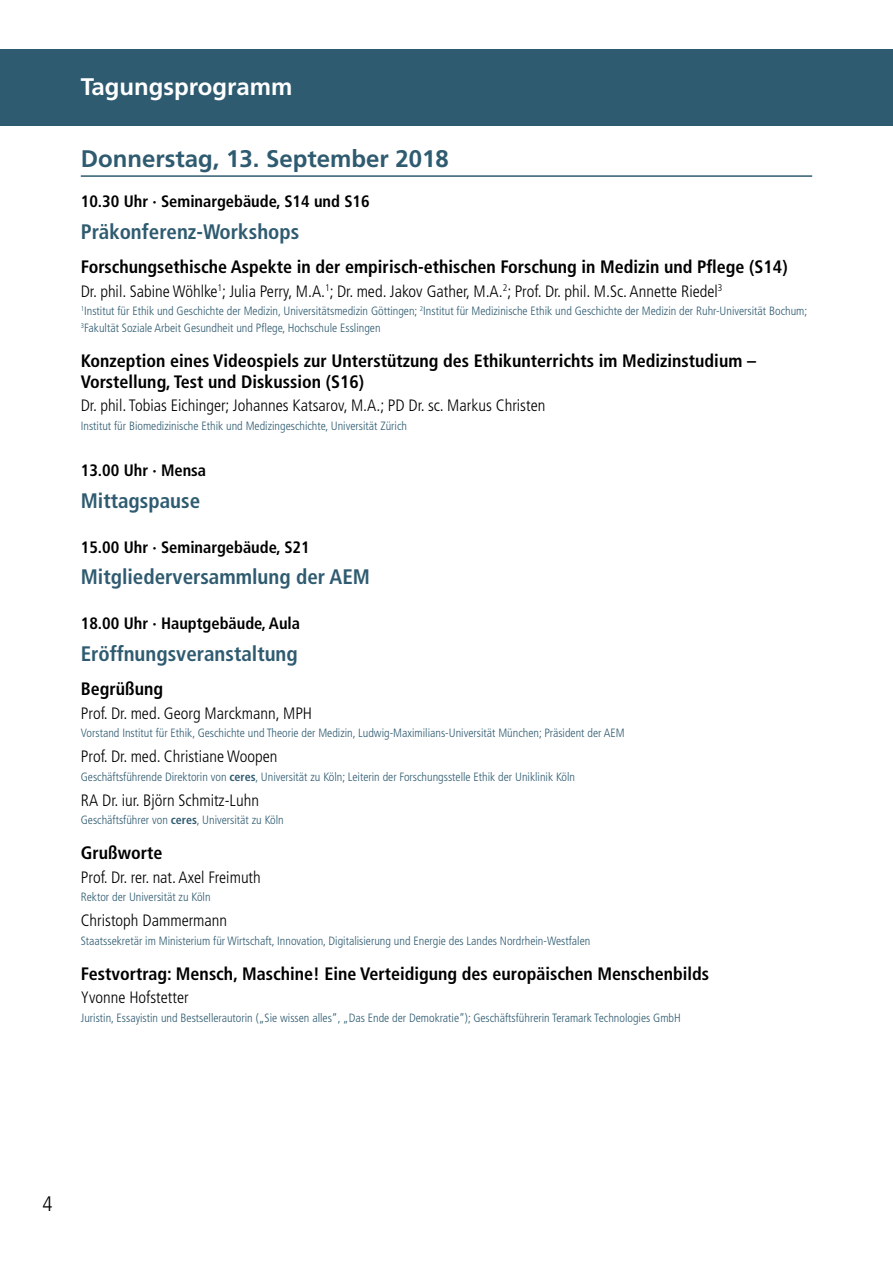
<style>
.page{position:relative;width:893px;height:1263px;background:#fff}
.page>*{position:absolute;margin:0;border:0;box-sizing:border-box;transform-origin:0 0}
.t1{font:700 24px "Frutiger LT Std";color:#2f5b70}
.t2{font:700 24px "Frutiger LT Std";color:#fff}
.t3{font:700 condensed 21px "Frutiger LT Std";color:#2f5b70}
.t4{font:300 condensed 21px "Frutiger LT Std";color:#000}
.t5{font:700 condensed 18px/21px "Frutiger LT Std";color:#000}
.t6{font:300 condensed 16.5px "Frutiger LT Std";color:#000}
.t7{font:700 condensed 16.5px "Frutiger LT Std";color:#000}
.t8{font:300 condensed 12px/16.5px "Frutiger LT Std";color:#2f5b70}
.s1{font-weight:700}
</style>
<div class="page">
<div style="left:0;top:49px;width:893px;height:76px;background:#2f5b70"></div>
<hr style="left:81px;top:175px;width:731px;height:2px;background:#2f5b70">
<h1 class="t2" style="left:81px;top:72px;width:213px">Tagungsprogramm</h1>
<h1 class="t2" style="left:212px;top:72px;width:16px">g</h1>
<h1 class="t1" style="left:81px;top:144px;width:370px">Donnerstag, 13. September 2018</h1>
<h3 class="t7" style="left:81px;top:192px;width:290px">10.30 Uhr · Seminargebäude, S14 und S16</h3>
<h2 class="t3" style="left:81px;top:219px;width:220px">Präkonferenz-Workshops</h2>
<h3 class="t5" style="left:81px;top:256px;width:708px">Forschungsethische Aspekte in der empirisch-ethischen Forschung in Medizin und Pflege (S14)</h3>
<h3 class="t6" style="left:81px;top:282px;width:643px">Dr. phil. Sabine Wöhlke<sup>1</sup>; Julia Perry, M.A.<sup>1</sup>; Dr. med. Jakov Gather, M.A.<sup>2</sup>; Prof. Dr. phil. M.Sc. Annette Riedel<sup>3</sup></h3>
<p class="t8" style="left:81px;top:303px;width:728px"><sup>1</sup>Institut für Ethik und Geschichte der Medizin, Universitätsmedizin Göttingen; <sup>2</sup>Institut für Medizinische Ethik und Geschichte der Medizin der Ruhr-Universität Bochum;<br><sup>3</sup>Fakultät Soziale Arbeit Gesundheit und Pflege, Hochschule Esslingen</p>
<h3 class="t5" style="left:81px;top:350px;width:677px">Konzeption eines Videospiels zur Unterstützung des Ethikunterrichts im Medizinstudium –<br>Vorstellung, Test und Diskussion (S16)</h3>
<h3 class="t6" style="left:81px;top:396px;width:466px">Dr. phil. Tobias Eichinger; Johannes Katsarov, M.A.; PD Dr. sc. Markus Christen</h3>
<p class="t8" style="left:81px;top:418px;width:328px">Institut für Biomedizinische Ethik und Medizingeschichte, Universität Zürich</p>
<h3 class="t7" style="left:81px;top:460px;width:127px">13.00 Uhr · Mensa</h3>
<h2 class="t3" style="left:81px;top:488px;width:121px">Mittagspause</h2>
<h3 class="t7" style="left:81px;top:537px;width:230px">15.00 Uhr · Seminargebäude, S21</h3>
<h2 class="t3" style="left:81px;top:565px;width:291px">Mitgliederversammlung der AEM</h2>
<h3 class="t7" style="left:81px;top:614px;width:221px">18.00 Uhr · Hauptgebäude, Aula</h3>
<h2 class="t3" style="left:81px;top:641px;width:219px">Eröffnungsveranstaltung</h2>
<h3 class="t5" style="left:81px;top:678px;width:84px">Begrüßung</h3>
<h3 class="t6" style="left:81px;top:703px;width:233px">Prof. Dr. med. Georg Marckmann, MPH</h3>
<p class="t8" style="left:81px;top:725px;width:545px">Vorstand Institut für Ethik, Geschichte und Theorie der Medizin, Ludwig-Maximilians-Universität München; Präsident der AEM</p>
<h3 class="t6" style="left:81px;top:747px;width:198px">Prof. Dr. med. Christiane Woopen</h3>
<p class="t8" style="left:81px;top:768px;width:496px">Geschäftsführende Direktorin von <span class="s1">ceres</span>, Universität zu Köln; Leiterin der Forschungsstelle Ethik der Uniklinik Köln</p>
<h3 class="t6" style="left:81px;top:790px;width:180px">RA Dr. iur. Björn Schmitz-Luhn</h3>
<p class="t8" style="left:81px;top:812px;width:205px">Geschäftsführer von <span class="s1">ceres</span>, Universität zu Köln</p>
<h3 class="t5" style="left:81px;top:842px;width:83px">Grußworte</h3>
<h3 class="t6" style="left:81px;top:868px;width:182px">Prof. Dr. rer. nat. Axel Freimuth</h3>
<p class="t8" style="left:81px;top:889px;width:131px">Rektor der Universität zu Köln</p>
<h3 class="t6" style="left:81px;top:911px;width:148px">Christoph Dammermann</h3>
<p class="t8" style="left:81px;top:932px;width:511px">Staatssekretär im Ministerium für Wirtschaft, Innovation, Digitalisierung und Energie des Landes Nordrhein-Westfalen</p>
<h3 class="t5" style="left:81px;top:963px;width:630px">Festvortrag: Mensch, Maschine! Eine Verteidigung des europäischen Menschenbilds</h3>
<h3 class="t6" style="left:81px;top:988px;width:109px">Yvonne Hofstetter</h3>
<p class="t8" style="left:81px;top:1010px;width:601px">Juristin, Essayistin und Bestsellerautorin („Sie wissen alles“, „Das Ende der Demokratie“); Geschäftsführerin Teramark Technologies GmbH</p>
<h2 class="t4" style="left:43px;top:1191px;width:12px">4</h2>
</div>
